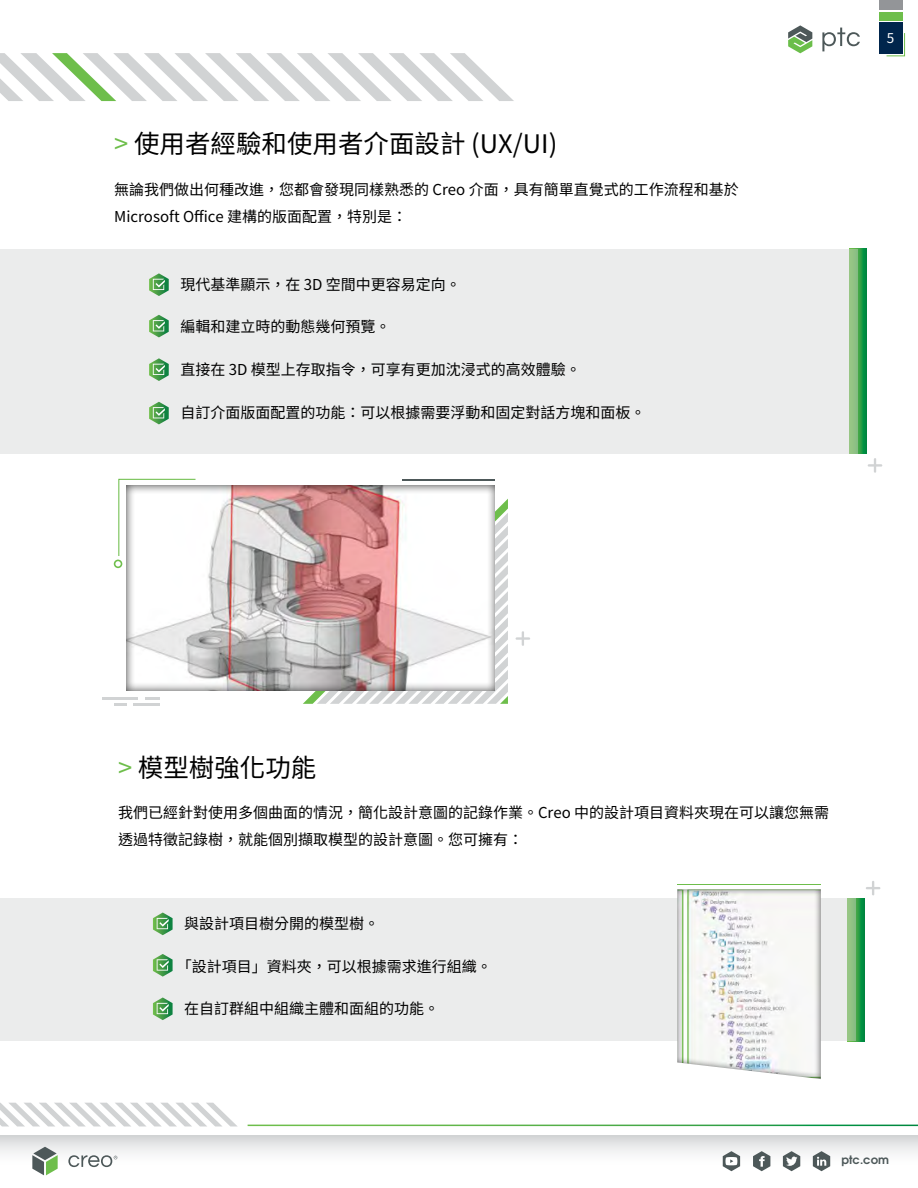
<style>
.page{position:relative;width:918px;height:1188px;background:#fff}
.page>*{position:absolute;margin:0;border:0;box-sizing:border-box;transform-origin:0 0}
.t1{font:25.5px "Noto Sans CJ Ktc";color:#000}
.t2{font:15px/27px "Noto Sans CJ Ktc";color:#000}
.t3{font:13.5px "Noto Sans CJ Ktc";color:#fff}
.t4{font:700 11.55px "Te X Gyre Adventor";color:#4d5859}
.s1{color:#6ebe4b}
</style>
<div class="page">
<div style="left:0;top:1136px;width:918px;height:32px;background:linear-gradient(to bottom,#dbdcdd,#fff)"></div>
<svg style="left:813px;top:1151px;width:17px;height:20px"></svg>
<svg style="left:753px;top:1151px;width:17px;height:20px"></svg>
<svg style="left:783px;top:1151px;width:17px;height:20px"></svg>
<svg style="left:723px;top:1151px;width:17px;height:20px"></svg>
<svg style="left:68px;top:1155px;width:49px;height:12px"></svg>
<svg style="left:32px;top:1147px;width:26px;height:28px"></svg>
<svg style="left:0;top:1103px;width:237px;height:23px"></svg>
<svg style="left:788px;top:25px;width:24px;height:28px"></svg>
<svg style="left:822px;top:28px;width:38px;height:23px"></svg>
<div style="left:879px;top:22px;width:24px;height:32px;background:#00254c"></div>
<svg style="left:886px;top:33px;width:19px;height:24px"></svg>
<div style="left:879px;top:12px;width:24px;height:8px;background:#6ebe4b"></div>
<div style="left:879px;top:0;width:24px;height:10px;background:#939598"></div>
<svg style="left:0;top:53px;width:514px;height:48px"></svg>
<div style="left:0;top:249px;width:857px;height:205px;background:#ebecec"></div>
<svg style="left:850px;top:249px;width:16px;height:205px;background:#56ad63"></svg>
<svg style="left:149px;top:273px;width:20px;height:23px"></svg>
<svg style="left:149px;top:315px;width:20px;height:22px"></svg>
<svg style="left:149px;top:358px;width:20px;height:23px"></svg>
<svg style="left:149px;top:402px;width:20px;height:22px"></svg>
<svg style="left:874px;top:458px;width:2px;height:15px"></svg>
<hr style="left:868px;top:464px;width:14px;height:3px;background:#d1d3d4">
<svg style="left:303px;top:499px;width:205px;height:205px"></svg>
<div style="left:114px;top:476px;width:393px;height:215px;background:#000;opacity:.75"></div>
<hr style="left:403px;top:479px;width:92px;height:1px;background:#4d5859">
<hr style="left:133px;top:703px;width:27px;height:2px;background:#d1d3d4">
<svg style="left:114px;top:703px;width:13px;height:2px"></svg>
<hr style="left:102px;top:697px;width:35px;height:2px;background:#d1d3d4">
<svg style="left:145px;top:697px;width:15px;height:2px"></svg>
<svg style="left:522px;top:631px;width:2px;height:15px"></svg>
<hr style="left:516px;top:637px;width:14px;height:3px;background:#d1d3d4">
<svg style="left:114px;top:478px;width:83px;height:90px"></svg>
<div style="left:0;top:898px;width:855px;height:143px;background:#ebecec"></div>
<svg style="left:848px;top:898px;width:16px;height:143px;background:#54ac63"></svg>
<svg style="left:153px;top:913px;width:20px;height:22px"></svg>
<svg style="left:153px;top:954px;width:20px;height:23px"></svg>
<svg style="left:153px;top:997px;width:20px;height:23px"></svg>
<svg style="left:866px;top:881px;width:14px;height:14px"></svg>
<div style="left:663px;top:887px;width:171px;height:202px;background:#000;opacity:.75"></div>
<hr style="left:677px;top:884px;width:144px;height:1px;background:#6ebe4b">
<h1 class="t1" style="left:114px;top:129px;width:445px"><span class="s1">&gt;</span> 使用者經驗和使用者介面設計 (UX/UI)</h1>
<p class="t2" style="left:114px;top:177px;width:626px">無論我們做出何種改進，您都會發現同樣熟悉的 Creo 介面，具有簡單直覺式的工作流程和基於<br>Microsoft Office 建構的版面配置，特別是：</p>
<p class="t2" style="left:180px;top:271px;width:282px">現代基準顯示，在 3D 空間中更容易定向。</p>
<p class="t2" style="left:180px;top:314px;width:212px">編輯和建立時的動態幾何預覽。</p>
<p class="t2" style="left:180px;top:356px;width:402px">直接在 3D 模型上存取指令，可享有更加沈浸式的高效體驗。</p>
<p class="t2" style="left:180px;top:399px;width:467px">自訂介面版面配置的功能：可以根據需要浮動和固定對話方塊和面板。</p>
<p class="t3" style="left:887px;top:30px;width:9px">5</p>
<h1 class="t1" style="left:118px;top:754px;width:200px"><span class="s1">&gt;</span> 模型樹強化功能</h1>
<p class="t2" style="left:118px;top:799px;width:713px">我們已經針對使用多個曲面的情況，簡化設計意圖的記錄作業。Creo 中的設計項目資料夾現在可以讓您無需透過特徵記錄樹，就能個別擷取模型的設計意圖。您可擁有：</p>
<p class="t2" style="left:184px;top:910px;width:196px">與設計項目樹分開的模型樹。</p>
<p class="t2" style="left:177px;top:953px;width:316px">「設計項目」資料夾，可以根據需求進行組織。</p>
<p class="t2" style="left:184px;top:995px;width:256px">在自訂群組中組織主體和面組的功能。</p>
<p class="t4" style="left:841px;top:1149px;width:49px">ptc.com</p>
</div>
